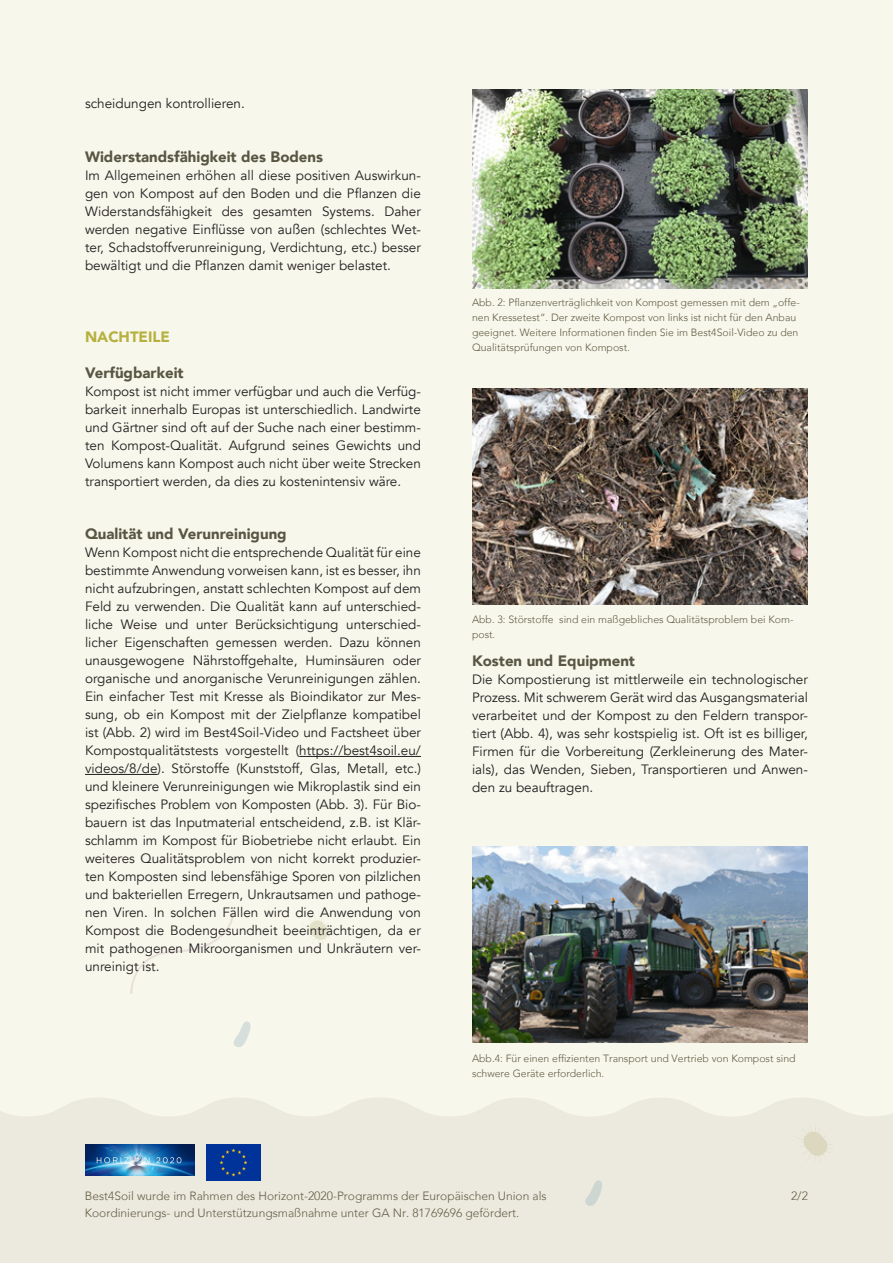
<style>
.page{position:relative;width:893px;height:1263px;background:#fff}
.page>*{position:absolute;margin:0;border:0;box-sizing:border-box;transform-origin:0 0}
.t1{font:900 15px "Avenir";color:#585543}
.t2{font:900 15px "Avenir";color:#b6b03f}
.t3{font:13.5px/18px "Avenir";color:#231f20;text-align:justify}
.t4{font:300 12px "Avenir";color:#645c46}
.t5{font:300 10.5px/15px "Avenir";color:#635c45}
</style>
<div class="page">
<div style="left:0;top:206px;width:893px;height:891px;background:#f7f7eb"></div>
<div style="left:0;top:1097px;width:893px;height:166px;background:#eceade"></div>
<svg style="left:794px;top:1124px;width:39px;height:39px;background:#e6e4d4"></svg>
<div style="left:130px;top:914px;width:104px;height:80px;background:#f7f7eb"></div>
<svg style="left:585px;top:1180px;width:19px;height:27px"></svg>
<svg style="left:302px;top:914px;width:31px;height:31px"></svg>
<svg style="left:234px;top:1021px;width:18px;height:27px"></svg>
<div style="left:0;top:0;width:893px;height:206px;background:#f7f7eb"></div>
<img style="left:85px;top:1144px;width:109px;height:31px">
<img style="left:207px;top:1144px;width:53px;height:36px">
<hr style="left:299px;top:756px;width:122px;height:1px;background:#231f20">
<hr style="left:85px;top:774px;width:73px;height:1px;background:#231f20">
<img style="left:472px;top:90px;width:336px;height:198px">
<img style="left:472px;top:389px;width:336px;height:216px">
<img style="left:472px;top:846px;width:336px;height:196px">
<p class="t3" style="left:85px;top:95px;width:161px">scheidungen kontrollieren.</p>
<p class="t1" style="left:85px;top:144px;width:240px">Widerstandsfähigkeit des Bodens</p>
<p class="t3" style="left:85px;top:167px;width:337px">Im Allgemeinen erhöhen all diese positiven Auswirkun&shy;gen von Kompost auf den Boden und die Pflanzen die Widerstandsfähigkeit des gesamten Systems. Daher werden negative Einflüsse von außen (schlechtes Wet&shy;ter, Schadstoffverunreinigung, Verdichtung, etc.) besser bewältigt und die Pflanzen damit weniger belastet.</p>
<p class="t2" style="left:85px;top:324px;width:87px">NACHTEILE</p>
<p class="t1" style="left:85px;top:360px;width:100px">Verfügbarkeit</p>
<p class="t3" style="left:85px;top:383px;width:337px">Kompost ist nicht immer verfügbar und auch die Verfüg&shy;barkeit innerhalb Europas ist unterschiedlich. Landwirte und Gärtner sind oft auf der Suche nach einer bestimm&shy;ten Kompost-Qualität. Aufgrund seines Gewichts und Volumens kann Kompost auch nicht über weite Strecken transportiert werden, da dies zu kostenintensiv wäre.</p>
<p class="t1" style="left:85px;top:521px;width:203px">Qualität und Verunreinigung</p>
<p class="t3" style="left:85px;top:544px;width:337px">Wenn Kompost nicht die entsprechende Qualität für eine bestimmte Anwendung vorweisen kann, ist es besser, ihn nicht aufzubringen, anstatt schlechten Kompost auf dem Feld zu verwenden. Die Qualität kann auf unterschied&shy;liche Weise und unter Berücksichtigung unterschied&shy;licher Eigenschaften gemessen werden. Dazu können unausgewogene Nährstoffgehalte, Huminsäuren oder organische und anorganische Verunreinigungen zählen.<br>Ein einfacher Test mit Kresse als Bioindikator zur Mes&shy;sung, ob ein Kompost mit der Zielpflanze kompatibel ist (Abb. 2) wird im Best4Soil-Video und Factsheet über Kompostqualitätstests vorgestellt (https://best4soil.eu/ videos/8/de). Störstoffe (Kunststoff, Glas, Metall, etc.) und kleinere Verunreinigungen wie Mikroplastik sind ein spezifisches Problem von Komposten (Abb. 3). Für Bio&shy;bauern ist das Inputmaterial entscheidend, z.B. ist Klär&shy;schlamm im Kompost für Biobetriebe nicht erlaubt. Ein weiteres Qualitätsproblem von nicht korrekt produzier&shy;ten Komposten sind lebensfähige Sporen von pilzlichen und bakteriellen Erregern, Unkrautsamen und pathoge&shy;nen Viren. In solchen Fällen wird die Anwendung von Kompost die Bodengesundheit beeinträchtigen, da er mit pathogenen Mikroorganismen und Unkräutern ver&shy;unreinigt ist.</p>
<p class="t5" style="left:472px;top:295px;width:329px">Abb. 2: Pflanzenverträglichkeit von Kompost gemessen mit dem „offe&shy;nen Kressetest“. Der zweite Kompost von links ist nicht für den Anbau geeignet. Weitere Informationen finden Sie im Best4Soil-Video zu den Qualitätsprüfungen von Kompost.</p>
<p class="t5" style="left:472px;top:611px;width:323px">Abb. 3: Störstoffe sind ein maßgebliches Qualitätsproblem bei Kom&shy;post.</p>
<p class="t1" style="left:472px;top:648px;width:165px">Kosten und Equipment</p>
<p class="t3" style="left:472px;top:671px;width:337px">Die Kompostierung ist mittlerweile ein technologischer Prozess. Mit schwerem Gerät wird das Ausgangsmaterial verarbeitet und der Kompost zu den Feldern transpor&shy;tiert (Abb. 4), was sehr kostspielig ist. Oft ist es billiger, Firmen für die Vorbereitung (Zerkleinerung des Mater&shy;ials), das Wenden, Sieben, Transportieren und Anwen&shy;den zu beauftragen.</p>
<p class="t5" style="left:472px;top:1051px;width:325px">Abb.4: Für einen effizienten Transport und Vertrieb von Kompost sind schwere Geräte erforderlich.</p>
<p class="t4" style="left:85px;top:1189px;width:463px">Best4Soil wurde im Rahmen des Horizont-2020-Programms der Europäischen Union als</p>
<p class="t4" style="left:85px;top:1205px;width:436px">Koordinierungs- und Unterstützungsmaßnahme unter GA Nr. 81769696 gefördert.</p>
<p class="t4" style="left:791px;top:1189px;width:18px">2/2</p>
</div>
